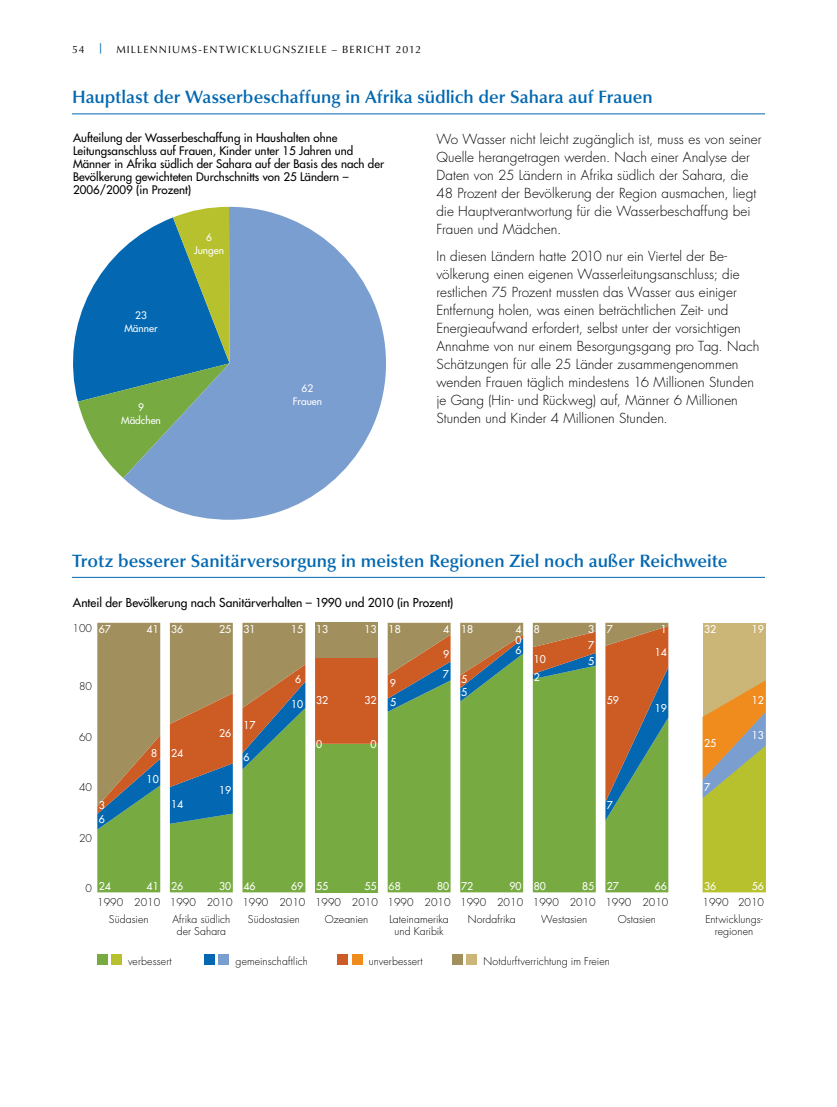
<style>
.page{position:relative;width:837px;height:1107px;background:#fff}
.page>*{position:absolute;margin:0;border:0;box-sizing:border-box;transform-origin:0 0}
.t1{font:600 18px "Optima LT Std";color:#0368b1}
.t2{font:300 13.5px/18px "Futura Std";letter-spacing:.005em;color:#000}
.t3{font:500 12px "Futura Std";color:#000}
.t4{font:500 11.55px/13px "Futura Std";color:#000}
.t5{font:300 10.5px/12px "Futura Std";letter-spacing:.005em;color:#000;text-align:center}
.t6{font:500 10.5px "Futura Std";color:#fff}
.t7{font:10.5px "Optima LT Std";letter-spacing:.1em;color:#000}
.t8{font:500 10.05px/13px "Futura Std";color:#fff;text-align:center}
.s1{font-weight:700;color:#0368b1}
</style>
<div class="page">
<hr style="left:72px;top:114px;width:693px;height:1px;background:#0368b1">
<svg style="left:123px;top:207px;width:263px;height:313px;fill:#7b9ed0"></svg>
<svg style="left:73px;top:207px;width:157px;height:271px"></svg>
<hr style="left:72px;top:577px;width:693px;height:1px;background:#0368b1">
<div style="left:111px;top:954px;width:11px;height:11px;background:#b7c12e"></div>
<div style="left:97px;top:954px;width:11px;height:11px;background:#77ab42"></div>
<div style="left:219px;top:954px;width:10px;height:11px;background:#7b9ed0"></div>
<div style="left:204px;top:954px;width:11px;height:11px;background:#0368b1"></div>
<div style="left:352px;top:954px;width:10px;height:11px;background:#f08b1d"></div>
<div style="left:337px;top:954px;width:11px;height:11px;background:#cd5b24"></div>
<div style="left:467px;top:954px;width:10px;height:11px;background:#cbb677"></div>
<div style="left:452px;top:954px;width:11px;height:11px;background:#a1905e"></div>
<svg style="left:170px;top:623px;width:63px;height:269px;background:#878456"></svg>
<div style="left:315px;top:744px;width:63px;height:148px;background:#77ab42"></div>
<div style="left:315px;top:658px;width:63px;height:86px;background:#cd5b24"></div>
<div style="left:315px;top:623px;width:63px;height:35px;background:#a1905e"></div>
<svg style="left:242px;top:623px;width:63px;height:269px;background:#82974f"></svg>
<svg style="left:97px;top:623px;width:63px;height:269px;background:#8a9359"></svg>
<svg style="left:605px;top:623px;width:63px;height:269px;background:#8b8448"></svg>
<svg style="left:388px;top:623px;width:63px;height:269px;background:#7e9d4a"></svg>
<svg style="left:533px;top:623px;width:63px;height:269px;background:#7da045"></svg>
<svg style="left:460px;top:623px;width:63px;height:269px;background:#79a24b"></svg>
<div style="left:703px;top:623px;width:63px;height:269px;background:#cbb677"></div>
<svg style="left:703px;top:680px;width:63px;height:212px;background:#beaf44"></svg>
<p class="t7" style="left:72px;top:43px;width:351px">54 <span class="s1">|</span> MILLENNIUMS -ENTWICKLUGNSZIELE – BERICHT 2012</p>
<h1 class="t1" style="left:72px;top:87px;width:582px">Hauptlast der Wasserbeschaffung in Afrika südlich der Sahara auf Frauen</h1>
<p class="t4" style="left:73px;top:132px;width:313px">Aufteilung der Wasserbeschaffung in Haushalten ohne Leitungsanschluss auf Frauen, Kinder unter 15 Jahren und Männer in Afrika südlich der Sahara auf der Basis des nach der Bevölkerung gewichteten Durchschnitts von 25 Ländern – 2006/2009 (in Prozent)</p>
<p class="t2" style="left:436px;top:130px;width:326px">Wo Wasser nicht leicht zugänglich ist, muss es von seiner Quelle herangetragen werden. Nach einer Analyse der Daten von 25 Ländern in Afrika südlich der Sahara, die 48 Prozent der Bevölkerung der Region ausmachen, liegt die Hauptverantwortung für die Wasserbeschaffung bei Frauen und Mädchen.</p>
<p class="t2" style="left:436px;top:247px;width:325px">In diesen Ländern hatte 2010 nur ein Viertel der Be&shy;völkerung einen eigenen Wasserleitungsanschluss; die restlichen 75 Prozent mussten das Wasser aus einiger Entfernung holen, was einen beträchtlichen Zeit- und Energieaufwand erfordert, selbst unter der vorsichtigen Annahme von nur einem Besorgungsgang pro Tag. Nach Schätzungen für alle 25 Länder zusammengenommen wenden Frauen täglich mindestens 16 Millionen Stunden je Gang (Hin- und Rückweg) auf, Männer 6 Millionen Stunden und Kinder 4 Millionen Stunden.</p>
<p class="t8" style="left:194px;top:230px;width:31px">6<br>Jungen</p>
<p class="t8" style="left:124px;top:308px;width:35px">23<br>Männer</p>
<p class="t8" style="left:293px;top:381px;width:31px">62<br>Frauen</p>
<p class="t8" style="left:121px;top:401px;width:41px">9<br>Mädchen</p>
<h1 class="t1" style="left:72px;top:550px;width:657px">Trotz besserer Sanitärversorgung in meisten Regionen Ziel noch außer Reichweite</h1>
<p class="t3" style="left:73px;top:595px;width:382px">Anteil der Bevölkerung nach Sanitärverhalten – 1990 und 2010 (in Prozent)</p>
<p class="t6" style="left:171px;top:623px;width:14px">36</p>
<p class="t6" style="left:219px;top:623px;width:14px">25</p>
<p class="t5" style="left:73px;top:622px;width:21px">100</p>
<p class="t6" style="left:147px;top:623px;width:14px">41</p>
<p class="t6" style="left:389px;top:623px;width:14px">18</p>
<p class="t6" style="left:443px;top:623px;width:8px">4</p>
<p class="t6" style="left:461px;top:623px;width:14px">18</p>
<p class="t6" style="left:516px;top:623px;width:8px">4</p>
<p class="t6" style="left:243px;top:623px;width:14px">31</p>
<p class="t6" style="left:291px;top:623px;width:14px">15</p>
<p class="t6" style="left:316px;top:623px;width:14px">13</p>
<p class="t6" style="left:364px;top:623px;width:14px">13</p>
<p class="t6" style="left:534px;top:623px;width:8px">8</p>
<p class="t6" style="left:588px;top:623px;width:8px">3</p>
<p class="t6" style="left:99px;top:623px;width:14px">67</p>
<p class="t6" style="left:607px;top:623px;width:8px">7</p>
<p class="t6" style="left:661px;top:623px;width:8px">1</p>
<p class="t5" style="left:79px;top:681px;width:15px">80</p>
<p class="t5" style="left:79px;top:731px;width:15px">60</p>
<p class="t5" style="left:79px;top:782px;width:15px">40</p>
<p class="t6" style="left:99px;top:798px;width:8px">3</p>
<p class="t6" style="left:99px;top:812px;width:8px">6</p>
<p class="t5" style="left:79px;top:832px;width:15px">20</p>
<p class="t6" style="left:151px;top:747px;width:8px">8</p>
<p class="t6" style="left:147px;top:772px;width:14px">10</p>
<p class="t6" style="left:171px;top:747px;width:14px">24</p>
<p class="t6" style="left:171px;top:798px;width:14px">14</p>
<p class="t6" style="left:219px;top:727px;width:14px">26</p>
<p class="t6" style="left:219px;top:784px;width:14px">19</p>
<p class="t6" style="left:243px;top:719px;width:14px">17</p>
<p class="t6" style="left:243px;top:751px;width:8px">6</p>
<p class="t6" style="left:295px;top:673px;width:8px">6</p>
<p class="t6" style="left:291px;top:698px;width:14px">10</p>
<p class="t6" style="left:316px;top:694px;width:14px">32</p>
<p class="t6" style="left:364px;top:694px;width:14px">32</p>
<p class="t6" style="left:316px;top:738px;width:8px">0</p>
<p class="t6" style="left:370px;top:738px;width:8px">0</p>
<p class="t6" style="left:390px;top:676px;width:8px">9</p>
<p class="t6" style="left:390px;top:696px;width:8px">5</p>
<p class="t6" style="left:443px;top:647px;width:8px">9</p>
<p class="t6" style="left:443px;top:668px;width:8px">7</p>
<p class="t6" style="left:461px;top:673px;width:8px">5</p>
<p class="t6" style="left:461px;top:686px;width:8px">5</p>
<p class="t6" style="left:516px;top:634px;width:8px">0</p>
<p class="t6" style="left:516px;top:644px;width:8px">6</p>
<p class="t6" style="left:588px;top:639px;width:8px">7</p>
<p class="t6" style="left:534px;top:653px;width:14px">10</p>
<p class="t6" style="left:588px;top:654px;width:8px">5</p>
<p class="t6" style="left:534px;top:670px;width:8px">2</p>
<p class="t6" style="left:607px;top:694px;width:14px">59</p>
<p class="t6" style="left:607px;top:799px;width:8px">7</p>
<p class="t6" style="left:655px;top:645px;width:14px">14</p>
<p class="t6" style="left:655px;top:701px;width:14px">19</p>
<p class="t6" style="left:704px;top:623px;width:14px">32</p>
<p class="t6" style="left:704px;top:737px;width:14px">25</p>
<p class="t6" style="left:704px;top:780px;width:8px">7</p>
<p class="t6" style="left:752px;top:623px;width:14px">19</p>
<p class="t6" style="left:752px;top:694px;width:14px">12</p>
<p class="t6" style="left:752px;top:729px;width:14px">13</p>
<p class="t6" style="left:99px;top:880px;width:14px">24</p>
<p class="t6" style="left:147px;top:880px;width:14px">41</p>
<p class="t5" style="left:86px;top:883px;width:8px">0</p>
<p class="t6" style="left:171px;top:880px;width:14px">26</p>
<p class="t6" style="left:219px;top:880px;width:14px">30</p>
<p class="t6" style="left:243px;top:880px;width:14px">46</p>
<p class="t6" style="left:291px;top:880px;width:14px">69</p>
<p class="t6" style="left:316px;top:880px;width:14px">55</p>
<p class="t6" style="left:364px;top:880px;width:14px">55</p>
<p class="t6" style="left:389px;top:880px;width:14px">68</p>
<p class="t6" style="left:437px;top:880px;width:14px">80</p>
<p class="t6" style="left:461px;top:880px;width:14px">72</p>
<p class="t6" style="left:510px;top:880px;width:14px">90</p>
<p class="t6" style="left:534px;top:880px;width:14px">80</p>
<p class="t6" style="left:582px;top:880px;width:14px">85</p>
<p class="t6" style="left:607px;top:880px;width:14px">27</p>
<p class="t6" style="left:655px;top:880px;width:14px">66</p>
<p class="t6" style="left:704px;top:880px;width:14px">36</p>
<p class="t6" style="left:752px;top:880px;width:14px">56</p>
<p class="t5" style="left:97px;top:897px;width:573px">1990 2010 1990 2010 1990 2010 1990 2010 1990 2010 1990 2010 1990 2010 1990 2010</p>
<p class="t5" style="left:703px;top:897px;width:63px">1990 2010</p>
<p class="t5" style="left:109px;top:914px;width:41px">Südasien</p>
<p class="t5" style="left:172px;top:914px;width:60px">Afrika südlich</p>
<p class="t5" style="left:248px;top:914px;width:53px">Südostasien</p>
<p class="t5" style="left:468px;top:914px;width:49px">Nordafrika</p>
<p class="t5" style="left:541px;top:914px;width:47px">Westasien</p>
<p class="t5" style="left:618px;top:914px;width:40px">Ostasien</p>
<p class="t5" style="left:177px;top:926px;width:51px">der Sahara</p>
<p class="t5" style="left:325px;top:914px;width:45px">Ozeanien</p>
<p class="t5" style="left:389px;top:914px;width:61px">Lateinamerika und Karibik</p>
<p class="t5" style="left:705px;top:914px;width:59px">Entwicklungs&shy;regionen</p>
<p class="t5" style="left:128px;top:955px;width:45px">verbessert</p>
<p class="t5" style="left:236px;top:955px;width:74px">gemeinschaftlich</p>
<p class="t5" style="left:369px;top:955px;width:55px">unverbessert</p>
<p class="t5" style="left:484px;top:955px;width:128px">Notdurftverrichtung im Freien</p>
</div>
